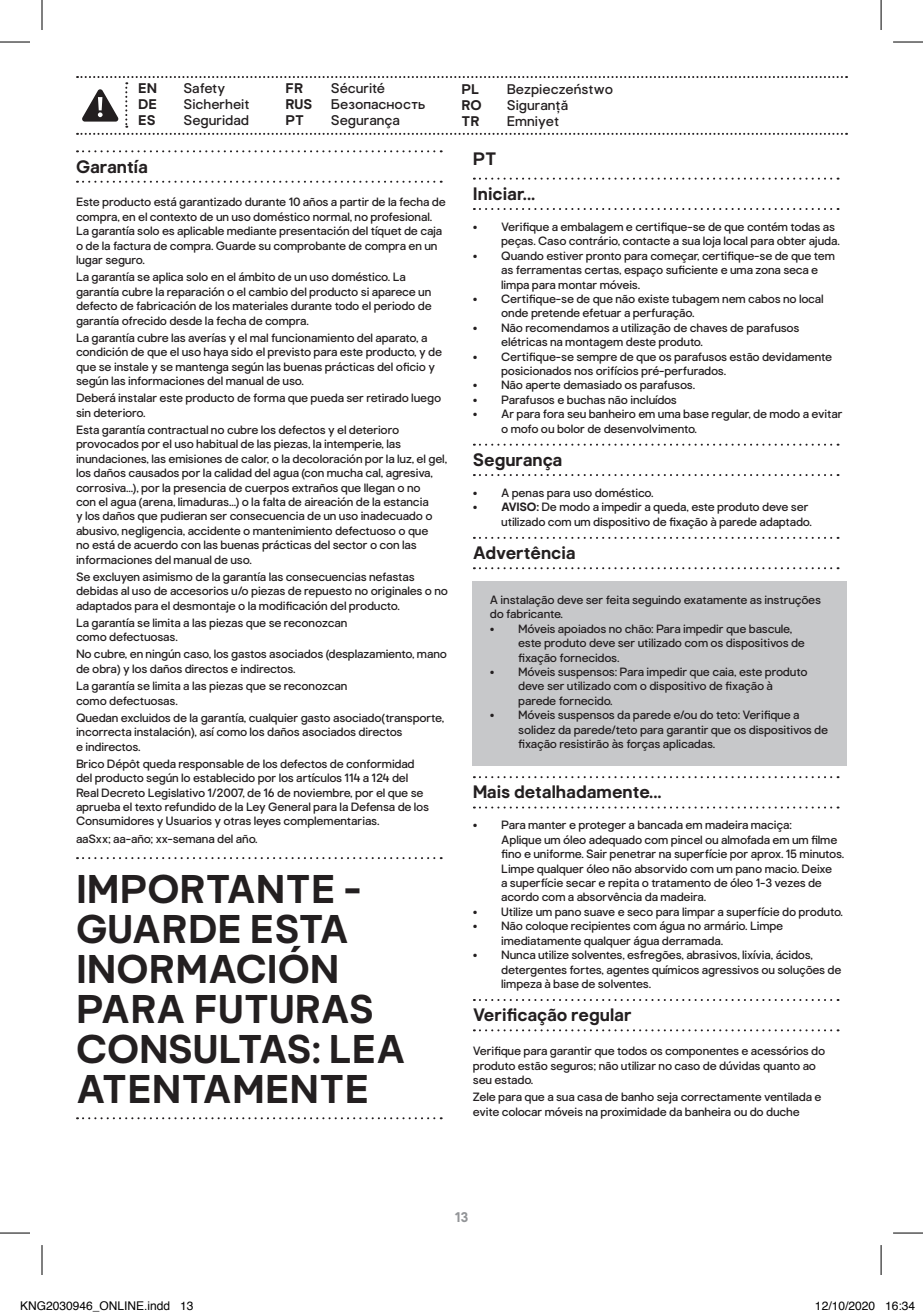
<style>
.page{position:relative;width:923px;height:1316px;background:#fff}
.page>*{position:absolute;margin:0;border:0;box-sizing:border-box;transform-origin:0 0}
.t1{font:700 40px/40px "Good Home";color:#231f20}
.t2{font:700 18px/35.2px "Good Home";color:#231f20}
.t3{font:14px "Good Home";color:#231f20}
.t4{font:700 14px "Good Home";color:#231f20}
.t5{font:700 14px "Good Home";color:#939598}
.t6{font:12px/14.4px "Good Home";letter-spacing:-.01em;color:#231f20}
.t7{font:12px "Helvetica";color:#000}
.s1{font-weight:700}
</style>
<div class="page">
<svg style="left:77px;top:76px;width:770px;height:59px"></svg>
<svg style="left:77px;top:150px;width:365px;height:2px"></svg>
<svg style="left:77px;top:181px;width:365px;height:2px"></svg>
<svg style="left:77px;top:857px;width:365px;height:2px"></svg>
<svg style="left:77px;top:1117px;width:365px;height:2px"></svg>
<svg style="left:474px;top:178px;width:365px;height:2px"></svg>
<svg style="left:474px;top:208px;width:365px;height:2px"></svg>
<svg style="left:474px;top:444px;width:365px;height:2px"></svg>
<svg style="left:474px;top:474px;width:365px;height:2px"></svg>
<svg style="left:474px;top:537px;width:365px;height:2px"></svg>
<svg style="left:474px;top:567px;width:365px;height:2px"></svg>
<svg style="left:474px;top:776px;width:365px;height:2px"></svg>
<svg style="left:474px;top:806px;width:365px;height:2px"></svg>
<svg style="left:474px;top:999px;width:365px;height:2px"></svg>
<svg style="left:474px;top:1029px;width:365px;height:2px"></svg>
<div style="left:473px;top:581px;width:374px;height:184px;background:#c7c8ca"></div>
<hr style="left:0;top:42px;width:30px;height:1px;background:#000">
<hr style="left:893px;top:42px;width:30px;height:1px;background:#000">
<hr style="left:0;top:1232px;width:30px;height:1px;background:#000">
<hr style="left:893px;top:1232px;width:30px;height:1px;background:#000">
<hr style="left:42px;top:0;width:1px;height:30px;background:#000">
<svg style="left:42px;top:1245px;width:1px;height:29px"></svg>
<hr style="left:881px;top:0;width:1px;height:30px;background:#000">
<svg style="left:881px;top:1245px;width:1px;height:29px"></svg>
<p class="t4" style="left:138px;top:80px;width:20px">EN</p>
<p class="t3" style="left:184px;top:80px;width:43px">Safety</p>
<p class="t4" style="left:138px;top:96px;width:20px">DE</p>
<p class="t3" style="left:184px;top:96px;width:67px">Sicherheit</p>
<p class="t4" style="left:138px;top:112px;width:19px">ES</p>
<p class="t3" style="left:184px;top:112px;width:67px">Seguridad</p>
<p class="t4" style="left:286px;top:80px;width:19px">FR</p>
<p class="t3" style="left:331px;top:80px;width:56px">Sécurité</p>
<p class="t4" style="left:286px;top:96px;width:28px">RUS</p>
<p class="t3" style="left:331px;top:96px;width:96px">Безопасность</p>
<p class="t4" style="left:286px;top:112px;width:20px">PT</p>
<p class="t3" style="left:331px;top:112px;width:71px">Segurança</p>
<h2 class="t2" style="left:76px;top:149px;width:73px">Garantía</h2>
<p class="t6" style="left:76px;top:195px;width:371px">Este producto está garantizado durante 10 años a partir de la fecha de compra, en el contexto de un uso doméstico normal, no profesional.<br>La garantía solo es aplicable mediante presentación del tíquet de caja o de la factura de compra. Guarde su comprobante de compra en un lugar seguro.</p>
<p class="t6" style="left:76px;top:270px;width:357px">La garantía se aplica solo en el ámbito de un uso doméstico. La garantía cubre la reparación o el cambio del producto si aparece un defecto de fabricación de los materiales durante todo el periodo de garantía ofrecido desde la fecha de compra.</p>
<p class="t6" style="left:76px;top:330px;width:368px">La garantía cubre las averías y el mal funcionamiento del aparato, a condición de que el uso haya sido el previsto para este producto, y de que se instale y se mantenga según las buenas prácticas del oficio y según las informaciones del manual de uso.</p>
<p class="t6" style="left:76px;top:391px;width:367px">Deberá instalar este producto de forma que pueda ser retirado luego sin deterioro.</p>
<p class="t6" style="left:76px;top:422px;width:373px">Esta garantía contractual no cubre los defectos y el deterioro provocados por el uso habitual de las piezas, la intemperie, las inundaciones, las emisiones de calor, o la decoloración por la luz, el gel, los daños causados por la calidad del agua (con mucha cal, agresiva, corrosiva...), por la presencia de cuerpos extraños que llegan o no<br>con el agua (arena, limaduras...) o la falta de aireación de la estancia<br>y los daños que pudieran ser consecuencia de un uso inadecuado o abusivo, negligencia, accidente o mantenimiento defectuoso o que<br>no está de acuerdo con las buenas prácticas del sector o con las informaciones del manual de uso.</p>
<p class="t6" style="left:76px;top:569px;width:374px">Se excluyen asimismo de la garantía las consecuencias nefastas debidas al uso de accesorios u/o piezas de repuesto no originales o no adaptados para el desmontaje o la modificación del producto.</p>
<p class="t6" style="left:76px;top:615px;width:273px">La garantía se limita a las piezas que se reconozcan como defectuosas.</p>
<p class="t6" style="left:76px;top:647px;width:373px">No cubre, en ningún caso, los gastos asociados (desplazamiento, mano de obra) y los daños directos e indirectos.</p>
<p class="t6" style="left:76px;top:679px;width:273px">La garantía se limita a las piezas que se reconozcan como defectuosas.</p>
<p class="t6" style="left:76px;top:710px;width:370px">Quedan excluidos de la garantía, cualquier gasto asociado(transporte, incorrecta instalación), así como los daños asociados directos<br>e indirectos.</p>
<p class="t6" style="left:76px;top:756px;width:355px">Brico Dépôt queda responsable de los defectos de conformidad del producto según lo establecido por los artículos 114 a 124 del Real Decreto Legislativo 1/2007, de 16 de noviembre, por el que se aprueba el texto refundido de la Ley General para la Defensa de los Consumidores y Usuarios y otras leyes complementarias.</p>
<p class="t6" style="left:76px;top:831px;width:183px">aaSxx; aa-año; xx-semana del año.</p>
<h1 class="t1" style="left:76px;top:870px;width:331px">IMPORTANTE -<br>GUARDE ESTA<br>INORMACIÓN<br>PARA FUTURAS<br>CONSULTAS: LEA<br>ATENTAMENTE</h1>
<p class="t4" style="left:462px;top:81px;width:19px">PL</p>
<p class="t3" style="left:507px;top:81px;width:108px">Bezpieczeństwo</p>
<p class="t4" style="left:462px;top:97px;width:22px">RO</p>
<p class="t3" style="left:507px;top:97px;width:63px">Siguranță</p>
<p class="t4" style="left:462px;top:113px;width:19px">TR</p>
<p class="t3" style="left:507px;top:113px;width:54px">Emniyet</p>
<h2 class="t2" style="left:473px;top:141px;width:64px">PT<br>Iniciar...</h2>
<p class="t6" style="left:501px;top:220px;width:340px;text-indent:-28px">• Verifique a embalagem e certifique-se de que contém todas as peças. Caso contrário, contacte a sua loja local para obter ajuda.</p>
<p class="t6" style="left:501px;top:248px;width:335px;text-indent:-28px">• Quando estiver pronto para começar, certifique-se de que tem as ferramentas certas, espaço suficiente e uma zona seca e limpa para montar móveis.</p>
<p class="t6" style="left:501px;top:292px;width:324px;text-indent:-28px">• Certifique-se de que não existe tubagem nem cabos no local onde pretende efetuar a perfuração.</p>
<p class="t6" style="left:501px;top:320px;width:300px;text-indent:-28px">• Não recomendamos a utilização de chaves de parafusos elétricas na montagem deste produto.</p>
<p class="t6" style="left:501px;top:349px;width:332px;text-indent:-28px">• Certifique-se sempre de que os parafusos estão devidamente posicionados nos orifícios pré-perfurados.</p>
<p class="t6" style="left:473px;top:378px;width:224px">• Não aperte demasiado os parafusos.</p>
<p class="t6" style="left:473px;top:392px;width:206px">• Parafusos e buchas não incluídos</p>
<p class="t6" style="left:501px;top:407px;width:343px;text-indent:-28px">• Ar para fora seu banheiro em uma base regular, de modo a evitar o mofo ou bolor de desenvolvimento.</p>
<h2 class="t2" style="left:473px;top:442px;width:91px">Segurança</h2>
<p class="t6" style="left:473px;top:486px;width:182px">• A penas para uso doméstico.</p>
<p class="t6" style="left:473px;top:500px;width:341px;text-align:right">• <span class="s1">AVISO:</span> De modo a impedir a queda, este produto deve ser utilizado com um dispositivo de fixação à parede adaptado.</p>
<h2 class="t2" style="left:473px;top:535px;width:104px">Advertência</h2>
<p class="t6" style="left:490px;top:593px;width:333px">A instalação deve ser feita seguindo exatamente as instruções do fabricante.</p>
<p class="t6" style="left:518px;top:621px;width:288px;text-indent:-28px">• Móveis apoiados no chão: Para impedir que bascule, este produto deve ser utilizado com os dispositivos de fixação fornecidos.</p>
<p class="t6" style="left:518px;top:665px;width:291px;text-indent:-28px">• Móveis suspensos: Para impedir que caia, este produto deve ser utilizado com o dispositivo de fixação à parede fornecido.</p>
<p class="t6" style="left:518px;top:708px;width:311px;text-indent:-28px">• Móveis suspensos da parede e/ou do teto: Verifique a solidez da parede/teto para garantir que os dispositivos de fixação resistirão às forças aplicadas.</p>
<h2 class="t2" style="left:473px;top:775px;width:190px">Mais detalhadamente...</h2>
<p class="t6" style="left:501px;top:818px;width:345px;text-indent:-28px">• Para manter e proteger a bancada em madeira maciça:<br>Aplique um óleo adequado com pincel ou almofada em um filme fino e uniforme. Sair penetrar na superfície por aprox. 15 minutos.<br>Limpe qualquer óleo não absorvido com um pano macio. Deixe<br>a superfície secar e repita o tratamento de óleo 1-3 vezes de acordo com a absorvência da madeira.</p>
<p class="t6" style="left:473px;top:904px;width:372px">• Utilize um pano suave e seco para limpar a superfície do produto.</p>
<p class="t6" style="left:501px;top:919px;width:284px;text-indent:-28px">• Não coloque recipientes com água no armário. Limpe imediatamente qualquer água derramada.</p>
<p class="t6" style="left:501px;top:947px;width:342px;text-indent:-28px">• Nunca utilize solventes, esfregões, abrasivos, lixívia, ácidos, detergentes fortes, agentes químicos agressivos ou soluções de limpeza à base de solventes.</p>
<h2 class="t2" style="left:473px;top:997px;width:160px">Verificação regular</h2>
<p class="t6" style="left:473px;top:1043px;width:354px">Verifique para garantir que todos os componentes e acessórios do produto estão seguros; não utilizar no caso de dúvidas quanto ao seu estado.</p>
<p class="t6" style="left:473px;top:1089px;width:350px">Zele para que a sua casa de banho seja correctamente ventilada e evite colocar móveis na proximidade da banheira ou do duche</p>
<p class="t5" style="left:455px;top:1208px;width:15px">13</p>
<p class="t7" style="left:20px;top:1296px;width:175px">KNG2030946_ONLINE.indd 13</p>
<p class="t7" style="left:815px;top:1296px;width:102px">12/10/2020 16:34</p>
</div>
